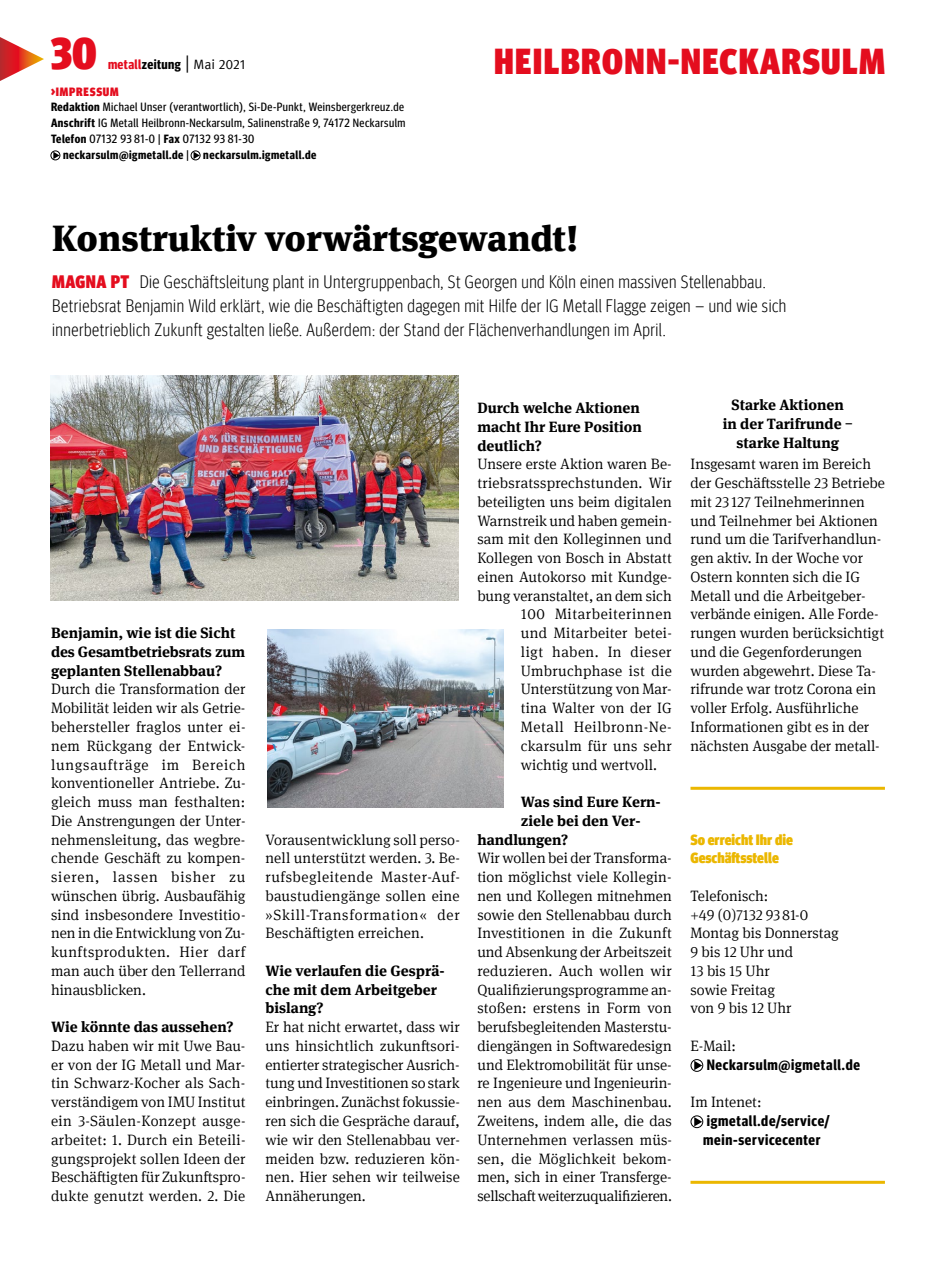
<style>
.page{position:relative;width:936px;height:1285px;background:#fff}
.page>*{position:absolute;margin:0;border:0;box-sizing:border-box;transform-origin:0 0}
.t1{font:900 condensed 45px "Meta Head IGM";color:#e40d1e}
.t2{font:900 36px "Meta Serif IGM";color:#000}
.t3{font:900 condensed 36px "Meta Head IGM";letter-spacing:.04em;color:#e40d1e}
.t4{font:300 condensed 18px/24px "Meta Head IGM";letter-spacing:.03em;color:#000}
.t5{font:300 15px/18.8px "Meta Serif IGM";color:#000;text-align:justify}
.t6{font:700 15px/18.8px "Meta Serif IGM";color:#000}
.t7{font:700 15px/18.8px "Meta Headline Cond OT";letter-spacing:.045em;color:#000}
.t8{font:300 15px "Meta Serif IGM";letter-spacing:.035em;color:#000}
.t9{font:300 15px "Meta Serif IGM";letter-spacing:.02em;color:#000}
.t10{font:900 condensed 15px/18.8px "Meta Head IGM";color:#ebb700}
.t11{font:300 15px "Meta Serif IGM";letter-spacing:.03em;color:#000}
.t12{font:700 13.5px "Meta Headline Cond OT";letter-spacing:.03em;color:#000}
.t13{font:12px "Meta Headline Cond OT";letter-spacing:.04em;color:#000}
.t14{font:700 12px "Meta Headline Cond OT";letter-spacing:.04em;color:#000}
.t15{font:900 condensed 12px "Meta Head IGM";letter-spacing:.07em;color:#e40d1e}
.s1{color:#e40d1e}
.s2{font-family:"Meta IGM";font-weight:400;font-size:18px}
.s3{font-family:"Meta IGM";font-weight:400}
.s4{font-weight:700}
.s5{font-weight:400}
.s6{font-weight:900;color:#e40d1e}
.s7{font-family:"Meta Headline Cond OT";font-weight:400}
</style>
<div class="page">
<div style="left:50px;top:150px;width:10px;height:10px;border:1px solid #000;border-radius:50%"></div>
<svg style="left:53px;top:152px;width:7px;height:7px"></svg>
<div style="left:190px;top:150px;width:10px;height:10px;border:1px solid #000;border-radius:50%"></div>
<svg style="left:193px;top:152px;width:7px;height:7px"></svg>
<svg style="left:0;top:37px;width:44px;height:44px"></svg>
<img style="left:267px;top:629px;width:237px;height:178px">
<hr style="left:690px;top:786px;width:194px;height:3px;background:#ebb700">
<hr style="left:690px;top:1180px;width:194px;height:3px;background:#ebb700">
<div style="left:690px;top:1058px;width:13px;height:13px;border:1px solid #000;border-radius:50%"></div>
<svg style="left:694px;top:1060px;width:8px;height:9px"></svg>
<div style="left:690px;top:1115px;width:13px;height:12px;border:1px solid #000;border-radius:50%"></div>
<svg style="left:694px;top:1116px;width:8px;height:10px"></svg>
<img style="left:50px;top:376px;width:408px;height:224px">
<h1 class="t1" style="left:51px;top:17px;width:47px">30</h1>
<p class="t12" style="left:108px;top:56px;width:138px"><span class="s1">metall</span>zeitung <span class="s2">|</span> <span class="s3">Mai 2021</span></p>
<h2 class="t3" style="left:494px;top:33px;width:392px">HEILBRONN-NECKARSULM</h2>
<p class="t15" style="left:51px;top:82px;width:69px">&gt;IMPRESSUM</p>
<p class="t13" style="left:51px;top:100px;width:354px"><span class="s4">Redaktion</span> Michael Unser (verantwortlich), Si-De-Punkt, Weinsbergerkreuz.de</p>
<p class="t13" style="left:51px;top:116px;width:356px"><span class="s4">Anschrift</span> IG Metall Heilbronn-Neckarsulm, Salinenstraße 9, 74172 Neckarsulm</p>
<p class="t13" style="left:51px;top:131px;width:205px"><span class="s4">Telefon</span> 07132 93 81-0 | <span class="s4">Fax</span> 07132 93 81-30</p>
<p class="t14" style="left:63px;top:147px;width:255px">neckarsulm@igmetall.de <span class="s5">|</span> neckarsulm.igmetall.de</p>
<h2 class="t2" style="left:52px;top:209px;width:527px">Konstruktiv vorwärtsgewandt!</h2>
<p class="t4" style="left:52px;top:268px;width:735px"><span class="s6">MAGNA PT</span> Die Geschäftsleitung plant in Untergruppenbach, St Georgen und Köln einen massiven Stellenabbau.<br>Betriebsrat Benjamin Wild erklärt, wie die Beschäftigten dagegen mit Hilfe der IG Metall Flagge zeigen – und wie sich inner betrieblich Zukunft gestalten ließe. Außerdem: der Stand der Flächenverhandlungen im April.</p>
<p class="t6" style="left:51px;top:622px;width:195px">Benjamin, wie ist die Sicht des Gesamtbetriebsrats zum geplanten Stellenabbau?</p>
<p class="t5" style="left:51px;top:679px;width:196px">Durch die Transformation der Mobilität leiden wir als Getrie&shy;behersteller fraglos unter ei&shy;nem Rückgang der Entwick&shy;lungsaufträge im Bereich konventioneller Antriebe. Zu&shy;gleich muss man festhalten:<br>Die Anstrengungen der Unter&shy;nehmensleitung, das wegbre&shy;chende Geschäft zu kompen&shy;sieren, lassen bisher zu wünschen übrig. Ausbaufähig sind insbesondere Investitio&shy;nen in die Entwicklung von Zu&shy;kunftsprodukten. Hier darf man auch über den Tellerrand hinausblicken.</p>
<p class="t6" style="left:51px;top:1016px;width:184px">Wie könnte das aussehen?</p>
<p class="t5" style="left:51px;top:1035px;width:196px">Dazu haben wir mit Uwe Bau&shy;er von der IG Metall und Mar&shy;tin Schwarz-Kocher als Sach&shy;verständigem von IMU Institut ein 3-Säulen-Konzept ausge&shy;arbeitet: 1. Durch ein Beteili&shy;gungsprojekt sollen Ideen der Beschäftigten für Zukunftspro&shy;dukte genutzt werden. 2. Die</p>
<p class="t5" style="left:265px;top:829px;width:196px">Vorausentwicklung soll perso&shy;nell unterstützt werden. 3. Be&shy;rufsbegleitende Master-Auf&shy;baustudiengänge sollen eine »Skill-Transformation« der Beschäftigten erreichen.</p>
<p class="t6" style="left:265px;top:959px;width:181px">Wie verlaufen die Gesprä&shy;che mit dem Arbeitgeber bislang?</p>
<p class="t5" style="left:265px;top:1016px;width:196px">Er hat nicht erwartet, dass wir uns hinsichtlich zukunftsori&shy;entierter strategischer Ausrich&shy;tung und Investitionen so stark einbringen. Zunächst fokussie&shy;ren sich die Gespräche darauf, wie wir den Stellenabbau ver&shy;meiden bzw. reduzieren kön&shy;nen. Hier sehen wir teilweise Annäherungen.</p>
<p class="t6" style="left:477px;top:397px;width:166px">Durch welche Aktionen macht Ihr Eure Position deutlich?</p>
<p class="t5" style="left:477px;top:454px;width:196px">Unsere erste Aktion waren Be-</p>
<p class="t5" style="left:477px;top:472px;width:196px">triebsratssprechstunden. Wir</p>
<p class="t5" style="left:477px;top:491px;width:196px">beteiligten uns beim digitalen</p>
<p class="t5" style="left:477px;top:510px;width:196px">Warnstreik und haben gemein-</p>
<p class="t5" style="left:477px;top:529px;width:196px">sam mit den Kolleginnen und</p>
<p class="t5" style="left:477px;top:547px;width:196px">Kollegen von Bosch in Abstatt</p>
<p class="t5" style="left:477px;top:566px;width:196px">einen Autokorso mit Kundge-</p>
<p class="t5" style="left:477px;top:585px;width:196px">bung veranstaltet, an dem sich</p>
<p class="t8" style="left:521px;top:603px;width:152px">100 Mitarbeiterinnen</p>
<p class="t9" style="left:521px;top:622px;width:152px">und Mitarbeiter betei-</p>
<p class="t11" style="left:521px;top:641px;width:152px">ligt haben. In dieser</p>
<p class="t9" style="left:521px;top:659px;width:152px">Umbruchphase ist die</p>
<p class="t5" style="left:521px;top:679px;width:152px">Unterstützung von Mar-</p>
<p class="t5" style="left:521px;top:697px;width:152px">tina Walter von der IG</p>
<p class="t8" style="left:521px;top:716px;width:152px">Metall Heilbronn-Ne-</p>
<p class="t5" style="left:521px;top:735px;width:152px">ckarsulm für uns sehr</p>
<p class="t5" style="left:521px;top:754px;width:138px">wichtig und wertvoll.</p>
<p class="t6" style="left:521px;top:791px;width:141px">Was sind Eure Kern-</p>
<p class="t6" style="left:521px;top:809px;width:121px">ziele bei den Ver-</p>
<p class="t6" style="left:477px;top:828px;width:92px">handlungen?</p>
<p class="t5" style="left:477px;top:847px;width:196px">Wir wollen bei der Transforma&shy;tion möglichst viele Kollegin&shy;nen und Kollegen mitnehmen sowie den Stellenabbau durch Investitionen in die Zukunft und Absenkung der Arbeitszeit reduzieren. Auch wollen wir Qualifizierungsprogramme an&shy;stoßen: erstens in Form von berufsbegleitenden Masterstu&shy;diengängen in Softwaredesign und Elektromobilität für unse&shy;re Ingenieure und Ingenieurin&shy;nen aus dem Maschinenbau.<br>Zweitens, indem alle, die das Unternehmen verlassen müs&shy;sen, die Möglichkeit bekom&shy;men, sich in einer Transferge&shy;sellschaft weiterzuqualifizieren.</p>
<p class="t6" style="left:722px;top:394px;width:131px;text-align:center">Starke Aktionen in der Tarifrunde <span class="s7">– </span>starke Haltung</p>
<p class="t5" style="left:690px;top:454px;width:196px;text-align:left">Insgesamt waren im Bereich der Geschäftsstelle 23 Betriebe mit 23 127 Teilnehmerinnen und Teilnehmer bei Aktionen rund um die Tarifverhandlun&shy;gen aktiv. In der Woche vor<br>Ostern konnten sich die IG<br>Metall und die Arbeitgeber&shy;verbände einigen. Alle Forde&shy;rungen wurden berücksichtigt und die Gegenforderungen wurden abgewehrt. Diese Ta&shy;rifrunde war trotz Corona ein voller Erfolg. Ausführliche<br>Informationen gibt es in der nächsten Ausgabe der metall-</p>
<p class="t10" style="left:690px;top:828px;width:104px">So erreicht Ihr die<br>Geschäftsstelle</p>
<p class="t5" style="left:690px;top:885px;width:150px;text-align:left">Telefonisch:<br>+49 (0)7132 93 81-0<br>Montag bis Donnerstag<br>9 bis 12 Uhr und<br>13 bis 15 Uhr<br>sowie Freitag<br>von 9 bis 12 Uhr</p>
<p class="t5" style="left:690px;top:1035px;width:47px">E-Mail:</p>
<p class="t7" style="left:706px;top:1054px;width:155px">Neckarsulm@igmetall.de</p>
<p class="t5" style="left:690px;top:1091px;width:72px">Im Intenet:</p>
<p class="t7" style="left:703px;top:1110px;width:128px">igmetall.de/service/ mein-servicecenter</p>
</div>
